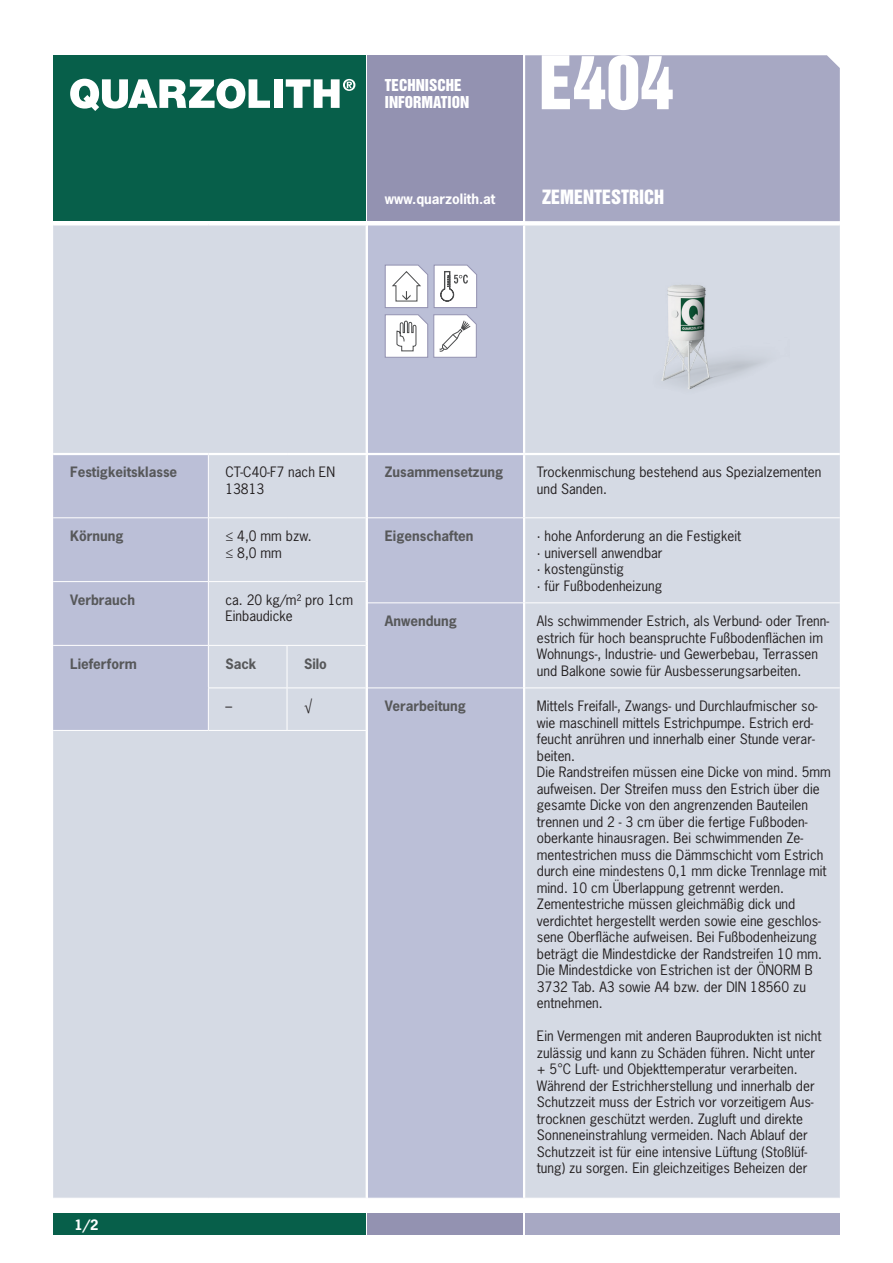
<style>
.page{position:relative;width:893px;height:1263px;background:#fff}
.page>*{position:absolute;margin:0;border:0;box-sizing:border-box;transform-origin:0 0}
.t1{font:67.5px "Helvetica Inserat LT Std";color:#fff}
.t2{font:18px "Helvetica Inserat LT Std";color:#fff}
.t3{font:15px/17.2px "Helvetica Inserat LT Std";color:#fff}
.t4{font:13.5px/16.5px "News Gothic Std";color:#231f20}
.t5{font:700 13.5px "News Gothic Std";color:#57585a}
.t6{font:700 13.5px "News Gothic Std";color:#fff}
</style>
<div class="page">
<div style="left:368px;top:225px;width:155px;height:973px;background:#bbbfd7"></div>
<div style="left:525px;top:225px;width:315px;height:973px;background:#d5dae4"></div>
<hr style="left:368px;top:517px;width:155px;height:1px;background:#fff">
<hr style="left:525px;top:517px;width:315px;height:1px;background:#fff">
<hr style="left:368px;top:602px;width:155px;height:1px;background:#fff">
<hr style="left:525px;top:602px;width:315px;height:1px;background:#fff">
<hr style="left:368px;top:687px;width:155px;height:1px;background:#fff">
<hr style="left:525px;top:687px;width:315px;height:1px;background:#fff">
<hr style="left:368px;top:453px;width:156px;height:2px;background:#fff">
<hr style="left:524px;top:453px;width:316px;height:2px;background:#fff">
<div style="left:53px;top:225px;width:313px;height:973px;background:#d5dae4"></div>
<div style="left:53px;top:455px;width:155px;height:275px;background:#bbbfd7"></div>
<hr style="left:53px;top:730px;width:155px;height:1px;background:#fff">
<hr style="left:208px;top:730px;width:79px;height:1px;background:#fff">
<hr style="left:287px;top:730px;width:81px;height:1px;background:#fff">
<hr style="left:208px;top:455px;width:1px;height:62px;background:#fff">
<hr style="left:53px;top:517px;width:155px;height:1px;background:#fff">
<hr style="left:208px;top:517px;width:79px;height:1px;background:#fff">
<hr style="left:208px;top:518px;width:1px;height:63px;background:#fff">
<hr style="left:287px;top:517px;width:79px;height:1px;background:#fff">
<hr style="left:53px;top:581px;width:155px;height:1px;background:#fff">
<hr style="left:208px;top:581px;width:79px;height:1px;background:#fff">
<hr style="left:208px;top:582px;width:1px;height:63px;background:#fff">
<hr style="left:287px;top:581px;width:79px;height:1px;background:#fff">
<hr style="left:53px;top:645px;width:155px;height:1px;background:#fff">
<hr style="left:208px;top:645px;width:79px;height:1px;background:#fff">
<hr style="left:208px;top:646px;width:1px;height:41px;background:#fff">
<hr style="left:287px;top:645px;width:79px;height:1px;background:#fff">
<hr style="left:287px;top:646px;width:1px;height:41px;background:#fff">
<hr style="left:208px;top:687px;width:79px;height:1px;background:#fff">
<hr style="left:208px;top:688px;width:1px;height:42px;background:#fff">
<hr style="left:287px;top:687px;width:79px;height:1px;background:#fff">
<hr style="left:287px;top:688px;width:1px;height:42px;background:#fff">
<hr style="left:53px;top:453px;width:155px;height:2px;background:#fff">
<hr style="left:208px;top:453px;width:79px;height:2px;background:#fff">
<hr style="left:287px;top:453px;width:81px;height:2px;background:#fff">
<svg style="left:384px;top:264px;width:94px;height:44px"></svg>
<div style="left:53px;top:55px;width:313px;height:166px;background:#075f4a"></div>
<div style="left:525px;top:55px;width:315px;height:166px;background:#a7a8c3"></div>
<div style="left:368px;top:55px;width:155px;height:166px;background:#9392b1"></div>
<svg style="left:70px;top:79px;width:200px;height:32px"></svg>
<div style="left:274px;top:79px;width:9px;height:29px;background:#fff"></div>
<svg style="left:286px;top:79px;width:69px;height:29px"></svg>
<div style="left:53px;top:1213px;width:313px;height:21px;background:#075f4a"></div>
<div style="left:368px;top:1213px;width:155px;height:21px;background:#9392b1"></div>
<div style="left:525px;top:1213px;width:315px;height:21px;background:#a7a8c3"></div>
<svg style="left:384px;top:314px;width:93px;height:44px"></svg>
<img style="left:574px;top:229px;width:216px;height:216px">
<p class="t3" style="left:385px;top:77px;width:86px">TECHNISCHE<br>INFORMATION</p>
<h1 class="t1" style="left:539px;top:42px;width:136px">E404</h1>
<p class="t6" style="left:385px;top:190px;width:112px">www.quarzolith.at</p>
<h2 class="t2" style="left:542px;top:186px;width:124px">ZEMENTESTRICH</h2>
<p class="t5" style="left:70px;top:463px;width:109px">Festigkeitsklasse</p>
<p class="t4" style="left:225px;top:464px;width:111px">CT-C40-F7 nach EN<br>13813</p>
<p class="t5" style="left:70px;top:527px;width:55px">Körnung</p>
<p class="t4" style="left:225px;top:528px;width:88px">≤ 4,0 mm bzw. ≤ 8,0 mm</p>
<p class="t5" style="left:70px;top:591px;width:66px">Verbrauch</p>
<p class="t4" style="left:225px;top:591px;width:129px">ca. 20 kg/m² pro 1cm<br>Einbaudicke</p>
<p class="t5" style="left:70px;top:655px;width:68px">Lieferform</p>
<p class="t5" style="left:225px;top:655px;width:33px">Sack</p>
<p class="t5" style="left:304px;top:655px;width:24px">Silo</p>
<p class="t4" style="left:225px;top:698px;width:8px">–</p>
<p class="t4" style="left:304px;top:698px;width:10px">√</p>
<p class="t6" style="left:74px;top:1216px;width:26px">1/2</p>
<p class="t5" style="left:385px;top:463px;width:120px">Zusammensetzung</p>
<p class="t4" style="left:537px;top:464px;width:286px">Trockenmischung bestehend aus Spezialzementen und Sanden.</p>
<p class="t5" style="left:385px;top:527px;width:90px">Eigenschaften</p>
<p class="t4" style="left:537px;top:528px;width:206px">· hohe Anforderung an die Festigkeit · universell anwendbar<br>· kostengünstig<br>· für Fußbodenheizung</p>
<p class="t5" style="left:385px;top:612px;width:74px">Anwendung</p>
<p class="t4" style="left:537px;top:613px;width:294px">Als schwimmender Estrich, als Verbund- oder Trenn&shy;estrich für hoch beanspruchte Fußbodenflächen im Wohnungs-, Industrie- und Gewerbebau, Terrassen und Balkone sowie für Ausbesserungsarbeiten.</p>
<p class="t5" style="left:385px;top:697px;width:83px">Verarbeitung</p>
<p class="t4" style="left:537px;top:698px;width:296px">Mittels Freifall-, Zwangs- und Durchlaufmischer so&shy;wie maschinell mittels Estrichpumpe. Estrich erd&shy;feucht anrühren und innerhalb einer Stunde verar&shy;beiten.<br>Die Randstreifen müssen eine Dicke von mind. 5mm aufweisen. Der Streifen muss den Estrich über die gesamte Dicke von den angrenzenden Bauteilen trennen und 2 - 3 cm über die fertige Fußboden&shy;oberkante hinausragen. Bei schwimmenden Ze&shy;mentestrichen muss die Dämmschicht vom Estrich durch eine mindestens 0,1 mm dicke Trennlage mit mind. 10 cm Überlappung getrennt werden.<br>Zementestriche müssen gleichmäßig dick und verdichtet hergestellt werden sowie eine geschlos&shy;sene Oberfläche aufweisen. Bei Fußbodenheizung beträgt die Mindestdicke der Randstreifen 10 mm.<br>Die Mindestdicke von Estrichen ist der ÖNORM B 3732 Tab. A3 sowie A4 bzw. der DIN 18560 zu entnehmen.</p>
<p class="t4" style="left:537px;top:1028px;width:286px">Ein Vermengen mit anderen Bauprodukten ist nicht zulässig und kann zu Schäden führen. Nicht unter + 5°C Luft- und Objekttemperatur verarbeiten.<br>Während der Estrichherstellung und innerhalb der Schutzzeit muss der Estrich vor vorzeitigem Aus&shy;trocknen geschützt werden. Zugluft und direkte Sonneneinstrahlung vermeiden. Nach Ablauf der Schutzzeit ist für eine intensive Lüftung (Stoßlüf&shy;tung) zu sorgen. Ein gleichzeitiges Beheizen der</p>
</div>
